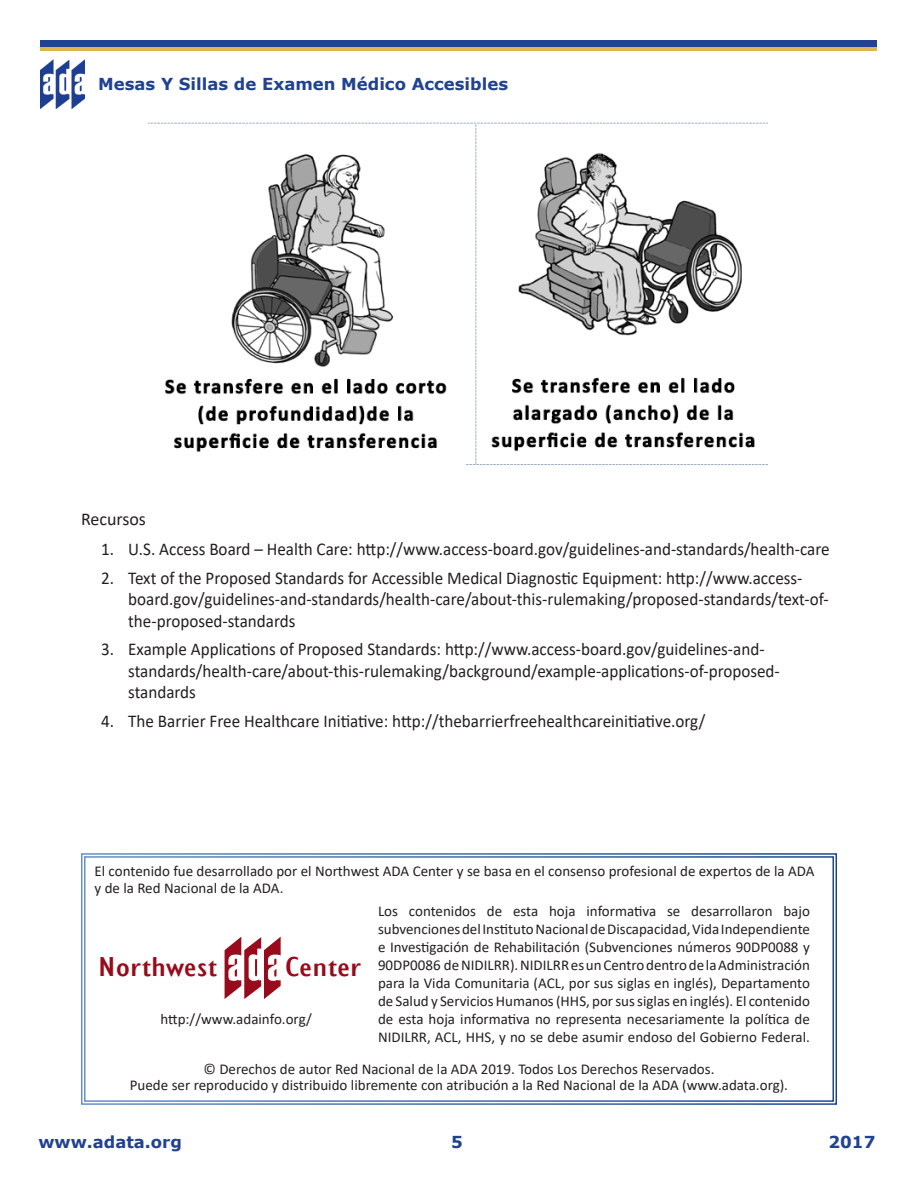
<style>
.page{position:relative;width:918px;height:1188px;background:#fff}
.page>*{position:absolute;margin:0;border:0;box-sizing:border-box;transform-origin:0 0}
.t1{font:condensed 28.2px "Gill Sans";color:#970b1c;scale:1.48 1}
.t2{font:condensed 28.2px "Gill Sans";color:#970b1c;scale:1.5 1}
.Body{font:18px/21.6px "Calibri";color:#231f20;scale:.95 1}
.Body-2{font:18px "Calibri";color:#231f20}
.t3{font:700 16.5px "Verdana";color:#214292}
.Subhead_2{font:15px/18px "Calibri";color:#231f20;text-align:justify}
.attribution_text{font:15px/16.5px "Calibri";color:#231f20}
</style>
<div class="page">
<div style="left:40px;top:40px;width:838px;height:8px;background:#214292"></div>
<hr style="left:40px;top:48px;width:838px;height:3px;background:#dfb64d">
<img style="left:41px;top:59px;width:44px;height:49px">
<svg style="left:81px;top:853px;width:756px;height:252px"></svg>
<svg style="left:225px;top:937px;width:56px;height:62px"></svg>
<img style="left:148px;top:122px;width:619px;height:342px">
<p class="t3" style="left:98px;top:72px;width:411px">Mesas Y Sillas de Examen Médico Accesibles</p>
<p class="Body-2" style="left:81px;top:506px;width:67px">Recursos</p>
<p class="Body" style="left:101px;top:538px;width:768px">1. U.S. Access Board – Health Care: http://www.access-board.gov/guidelines-and-standards/health-care</p>
<p class="Body" style="left:128px;top:566px;width:739px;text-indent:-27px">2. Text of the Proposed Standards for Accessible Medical Diagnostic Equipment: http://www.access&shy;board.gov/guidelines-and-standards/health-care/about-this-rulemaking/proposed-standards/text-of&shy;the-proposed-standards</p>
<p class="Body" style="left:128px;top:638px;width:687px;text-indent:-27px">3. Example Applications of Proposed Standards: http://www.access-board.gov/guidelines-and&shy;standards/health-care/about-this-rulemaking/background/example-applications-of-proposed&shy;standards</p>
<p class="Body" style="left:101px;top:710px;width:638px">4. The Barrier Free Healthcare Initiative: http://thebarrierfreehealthcareinitiative.org/</p>
<p class="attribution_text" style="left:94px;top:863px;width:721px">El contenido fue desarrollado por el Northwest ADA Center y se basa en el consenso profesional de expertos de la ADA y de la Red Nacional de la ADA.</p>
<p class="Subhead_2" style="left:378px;top:901px;width:434px">Los contenidos de esta hoja informativa se desarrollaron bajo subvenciones del Instituto Nacional de Discapacidad, Vida Independiente e Investigación de Rehabilitación (Subvenciones números 90DP0088 y 90DP0086 de NIDILRR). NIDILRR es un Centro dentro de la Administración para la Vida Comunitaria (ACL, por sus siglas en inglés), Departamento de Salud y Servicios Humanos (HHS, por sus siglas en inglés). El contenido de esta hoja informativa no representa necesariamente la política de NIDILRR, ACL, HHS, y no se debe asumir endoso del Gobierno Federal.</p>
<p class="attribution_text" style="left:203px;top:1060px;width:513px">© Derechos de autor Red Nacional de la ADA 2019. Todos Los Derechos Reservados.</p>
<p class="attribution_text" style="left:130px;top:1077px;width:660px">Puede ser reproducido y distribuido libremente con atribución a la Red Nacional de la ADA (www.adata.org).</p>
<p class="t1" style="left:98px;top:950px;width:82px">Northwest</p>
<p class="t2" style="left:285px;top:950px;width:52px">Center</p>
<p class="attribution_text" style="left:160px;top:1011px;width:153px">http://www.adainfo.org/</p>
<p class="t3" style="left:38px;top:1130px;width:145px">www.adata.org</p>
<p class="t3" style="left:451px;top:1130px;width:13px">5</p>
<p class="t3" style="left:829px;top:1130px;width:48px">2017</p>
</div>
